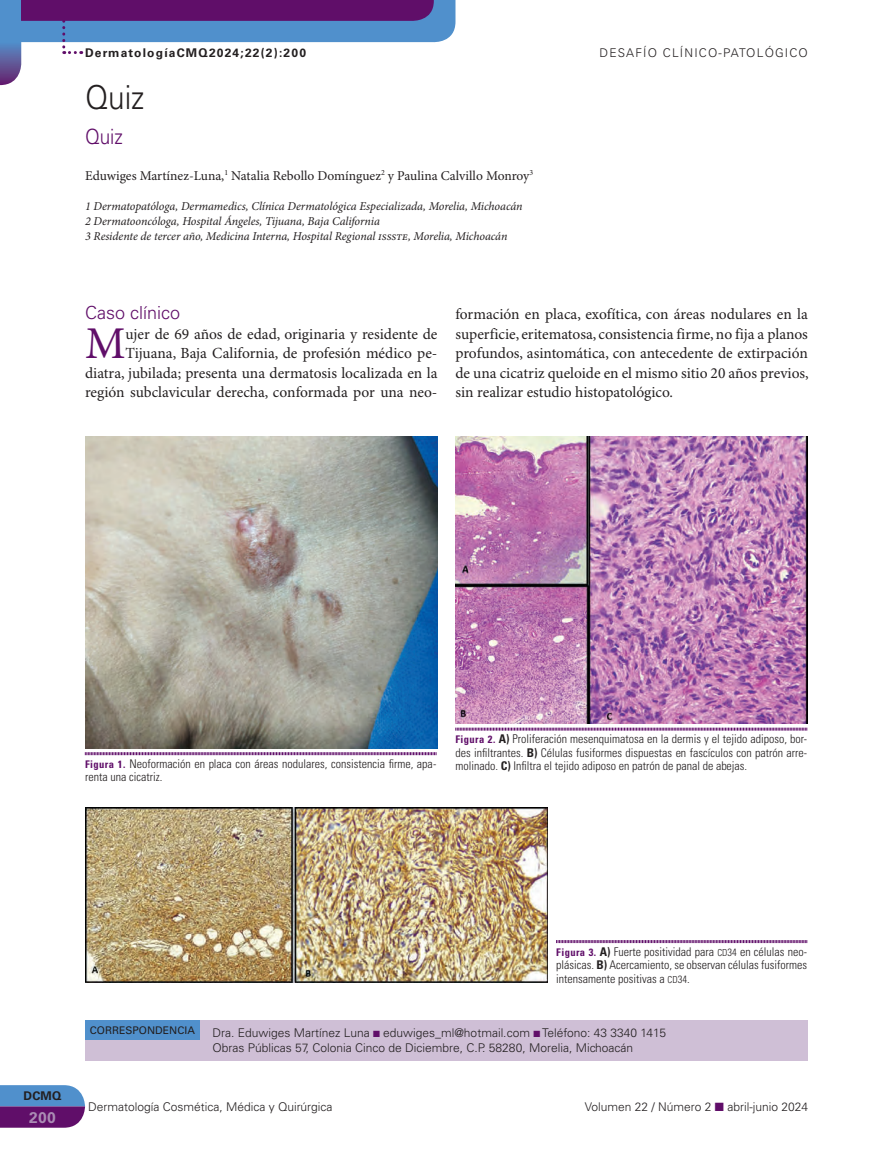
<style>
.page{position:relative;width:893px;height:1149px;background:#fff}
.page>*{position:absolute;margin:0;border:0;box-sizing:border-box;transform-origin:0 0}
.t1{font:45.45px "Minion Pro";color:#600e69}
.t2{font:300 33px "Univers LT Std";color:#231f20;scale:.9 1}
.t3{font:300 21px "Univers LT Std";color:#600e69;scale:.9 1}
.t4{font:300 18px "Univers LT Std";color:#600e69}
.t5{font:15.45px/19.5px "Minion Pro";color:#231f20;text-align:right}
.t6{font:700 15.45px "Univers LT Std";color:#aa8cb4}
.t7{font:13.5px "Minion Pro";letter-spacing:.005em;color:#231f20}
.t8{font:300 condensed 12px/13.5px "Univers LT Std";color:#231f20;text-align:justify}
.t9{font:300 12px/15px "Univers LT Std";color:#231f20}
.t10{font:italic 12px/15px "Minion Pro";letter-spacing:-.005em;color:#231f20}
.t11{font:700 12px "Univers LT Std";letter-spacing:.1em;color:#231f20}
.t12{font:300 12px "Univers LT Std";letter-spacing:.1em;color:#231f20}
.t13{font:10.5px "Univers LT Std";color:#231f20}
.s1{font-weight:700;font-size:10.5px;color:#600e69}
.s2{font-weight:700}
.s3{font-family:"Univers LT Std Light Cn SC800";font-weight:400;font-stretch:normal;font-size:9.6px}
.s4{font-size:10.5px}
.s5{color:#600e69}
</style>
<div class="page">
<svg style="left:0;top:0;width:455px;height:85px"></svg>
<svg style="left:0;top:1085px;width:85px;height:42px;background:#6159a0"></svg>
<div style="left:0;top:0;width:21px;height:42px;background:#5090cc"></div>
<div style="left:85px;top:1019px;width:723px;height:41px;background:#cfbfd6"></div>
<div style="left:85px;top:1019px;width:115px;height:20px;background:#5090cc"></div>
<img style="left:85px;top:436px;width:352px;height:312px">
<img style="left:456px;top:436px;width:351px;height:287px">
<img style="left:85px;top:807px;width:463px;height:175px">
<svg style="left:85px;top:752px;width:352px;height:3px"></svg>
<svg style="left:455px;top:727px;width:352px;height:4px"></svg>
<svg style="left:556px;top:940px;width:251px;height:2px"></svg>
<p class="t11" style="left:85px;top:46px;width:223px">DermatologíaCMQ2024;22(2):200</p>
<h2 class="t2" style="left:85px;top:77px;width:67px">Quiz</h2>
<h3 class="t3" style="left:85px;top:123px;width:43px">Quiz</h3>
<p class="t7" style="left:85px;top:167px;width:450px">Eduwiges Martínez-Luna,<sup>1</sup> Natalia Rebollo Domínguez<sup>2</sup> y Paulina Calvillo Monroy<sup>3</sup></p>
<p class="t10" style="left:85px;top:198px;width:439px">1 Dermatopatóloga, Dermamedics, Clínica Dermatológica Especializada, Morelia, Michoacán<br>2 Dermatooncóloga, Hospital Ángeles, Tijuana, Baja California<br>3 Residente de tercer año, Medicina Interna, Hospital Regional issste, Morelia, Michoacán</p>
<p class="t12" style="left:599px;top:46px;width:210px">DESAFÍO CLÍNICO-PATOLÓGICO</p>
<p class="t4" style="left:85px;top:302px;width:97px">Caso clínico</p>
<h1 class="t1" style="left:85px;top:316px;width:42px">M</h1>
<p class="t5" style="left:85px;top:324px;width:354px">ujer de 69 años de edad, originaria y residente de Tijuana, Baja California, de profesión médico pe&shy;diatra, jubilada; presenta una dermatosis localizada en la región subclavicular derecha, conformada por una neo-</p>
<p class="t5" style="left:455px;top:305px;width:355px;text-align:justify">formación en placa, exofítica, con áreas nodulares en la superficie, eritematosa, consistencia firme, no fija a planos profundos, asintomática, con antecedente de extirpación de una cicatriz queloide en el mismo sitio 20 años previos, sin realizar estudio histopatológico.</p>
<p class="t8" style="left:85px;top:756px;width:353px"><span class="s1">Figura 1.</span> Neoformación en placa con áreas nodulares, consistencia firme, apa&shy;renta una cicatriz.</p>
<p class="t8" style="left:455px;top:732px;width:353px"><span class="s1">Figura 2.</span> <span class="s2">A)</span> Proliferación mesenquimatosa en la dermis y el tejido adiposo, bor&shy;des infiltrantes. <span class="s2">B)</span> Células fusiformes dispuestas en fascículos con patrón arre&shy;molinado. <span class="s2">C)</span> Infiltra el tejido adiposo en patrón de panal de abejas.</p>
<p class="t11" style="left:23px;top:1088px;width:40px">DCMQ</p>
<p class="t6" style="left:29px;top:1107px;width:28px">200</p>
<p class="t13" style="left:90px;top:1023px;width:107px">CORRESPONDENCIA</p>
<p class="t8" style="left:556px;top:944px;width:252px"><span class="s1">Figura 3.</span> <span class="s2">A)</span> Fuerte positividad para <span class="s3">cd</span><span class="s4">34</span> en células neo&shy;plásicas. <span class="s2">B)</span> Acercamiento, se observan células fusiformes intensamente positivas a <span class="s3">cd</span><span class="s4">34</span>.</p>
<p class="t9" style="left:213px;top:1025px;width:455px">Dra. Eduwiges Martínez Luna <span class="s5">■</span> eduwiges_ml@hotmail.com <span class="s5">■</span> Teléfono: 43 3340 1415<br>Obras Públicas 57, Colonia Cinco de Diciembre, C.P. 58280, Morelia, Michoacán</p>
<p class="t9" style="left:213px;top:1025px;width:60px">XXX <span class="s5">■</span> XXX<br>XXXXXXXX</p>
<p class="t9" style="left:88px;top:1098px;width:246px">Dermatología Cosmética, Médica y Quirúrgica</p>
<p class="t9" style="left:585px;top:1098px;width:225px">Volumen 22 / Número 2 <span class="s5">■</span> abril-junio 2024</p>
</div>
